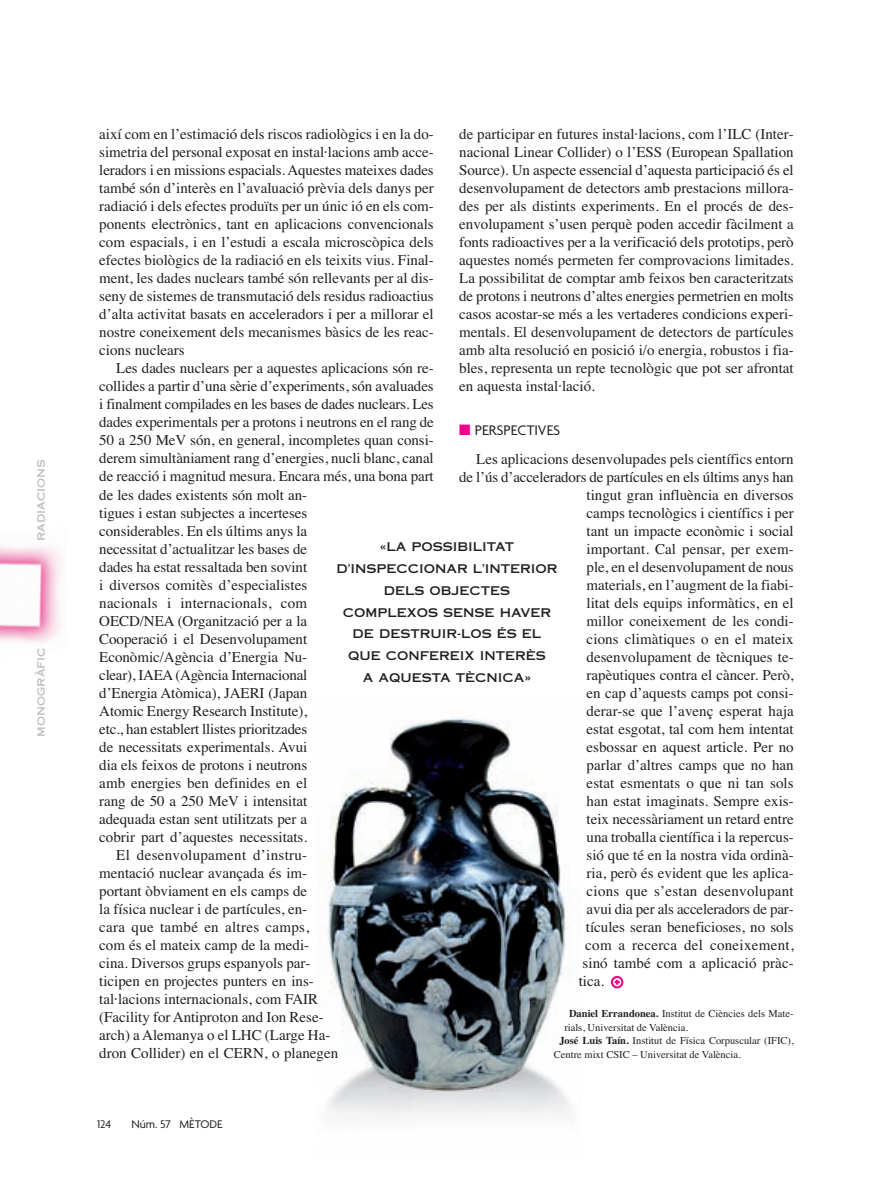
<style>
.page{position:relative;width:893px;height:1191px;background:#fff}
.page>*{position:absolute;margin:0;border:0;box-sizing:border-box;transform-origin:0 0}
.t1{font:15px/18px "Times";color:#231f20;text-align:justify}
.t2{font:15px "Times";letter-spacing:.02em;color:#231f20}
.t3{font:15px "Times";letter-spacing:-.02em;color:#231f20}
.t4{font:15px "Agenda";color:#231f20}
.t5{font:12px/21.8px "Copperplate Thirty One AB";color:#231f20;text-align:center}
.t6{font:12px "Copperplate Thirty One AB";color:#bcbdc0}
.t7{font:12px "Agenda";color:#231f20}
.t8{font:10.5px "Times";color:#231f20}
.s1{color:#ed028c}
.s2{font-weight:700}
</style>
<div class="page">
<img style="left:327px;top:718px;width:244px;height:399px">
<img style="left:0;top:546px;width:62px;height:97px">
<div style="left:611px;top:976px;width:12px;height:12px;border:2px solid #ed028c;border-radius:50%"></div>
<svg style="left:614px;top:979px;width:6px;height:5px"></svg>
<p class="t6" style="left:34px;top:541px;width:83px;rotate:-90deg">radiacions</p>
<p class="t6" style="left:34px;top:737px;width:91px;rotate:-90deg">monogràfic</p>
<p class="t1" style="left:99px;top:127px;width:336px">així com en l’estimació dels riscos radiològics i en la do&shy;simetria del personal exposat en instal·lacions amb acce&shy;leradors i en missions espacials. Aquestes mateixes dades també són d’interès en l’avaluació prèvia dels danys per radiació i dels efectes produïts per un únic ió en els com&shy;ponents electrònics, tant en aplicacions convencionals com espacials, i en l’estudi a escala microscòpica dels efectes biològics de la radiació en els teixits vius. Final&shy;ment, les dades nuclears també són rellevants per al dis&shy;seny de sistemes de transmutació dels residus radioactius d’alta activitat basats en acceleradors i per a millorar el nostre coneixement dels mecanismes bàsics de les reac&shy;cions nuclears</p>
<p class="t1" style="left:116px;top:361px;width:319px">Les dades nuclears per a aquestes aplicacions són re-</p>
<p class="t1" style="left:99px;top:379px;width:336px">collides a partir d’una sèrie d’experiments, són avaluades</p>
<p class="t1" style="left:99px;top:397px;width:336px">i finalment compilades en les bases de dades nuclears. Les</p>
<p class="t1" style="left:99px;top:415px;width:336px">dades experimentals per a protons i neutrons en el rang de</p>
<p class="t1" style="left:99px;top:433px;width:336px">50 a 250 MeV són, en general, incompletes quan consi-</p>
<p class="t1" style="left:99px;top:451px;width:336px">derem simultàniament rang d’energies, nucli blanc, canal</p>
<p class="t1" style="left:99px;top:469px;width:336px">de reacció i magnitud mesura. Encara més, una bona part</p>
<p class="t1" style="left:99px;top:487px;width:209px">de les dades existents són molt an-</p>
<p class="t1" style="left:99px;top:505px;width:209px">tigues i estan subjectes a incerteses</p>
<p class="t1" style="left:99px;top:523px;width:209px">considerables. En els últims anys la</p>
<p class="t1" style="left:99px;top:541px;width:209px">necessitat d’actualitzar les bases de</p>
<p class="t1" style="left:99px;top:559px;width:209px">dades ha estat ressaltada ben sovint</p>
<p class="t1" style="left:99px;top:577px;width:209px">i diversos comitès d’especialistes</p>
<p class="t1" style="left:99px;top:595px;width:209px">nacionals i internacionals, com</p>
<p class="t1" style="left:99px;top:613px;width:209px">OECD/NEA (Organització per a la</p>
<p class="t1" style="left:99px;top:631px;width:209px">Cooperació i el Desenvolupament</p>
<p class="t1" style="left:99px;top:649px;width:209px">Econòmic/Agèn cia d’Energia Nu-</p>
<p class="t3" style="left:99px;top:669px;width:209px">clear), IAEA (Agència Internacional</p>
<p class="t1" style="left:99px;top:685px;width:209px">d’Energia Atòmica), JAERI (Japan</p>
<p class="t1" style="left:99px;top:703px;width:209px">Atomic Energy Research Institute),</p>
<p class="t1" style="left:99px;top:721px;width:209px">etc., han establert llistes prioritzades</p>
<p class="t1" style="left:99px;top:739px;width:209px">de necessitats experimentals. Avui</p>
<p class="t1" style="left:99px;top:757px;width:209px">dia els feixos de protons i neutrons</p>
<p class="t1" style="left:99px;top:775px;width:209px">amb energies ben definides en el</p>
<p class="t1" style="left:99px;top:793px;width:209px">rang de 50 a 250 MeV i intensitat</p>
<p class="t1" style="left:99px;top:811px;width:209px">adequada estan sent utilitzats per a</p>
<p class="t1" style="left:99px;top:829px;width:209px">cobrir part d’aquestes necessitats.</p>
<p class="t2" style="left:116px;top:849px;width:192px">El desenvolupament d’instru-</p>
<p class="t1" style="left:99px;top:865px;width:209px">mentació nuclear avançada és im-</p>
<p class="t1" style="left:99px;top:883px;width:209px">portant òbviament en els camps de</p>
<p class="t1" style="left:99px;top:901px;width:209px">la física nuclear i de partícules, en-</p>
<p class="t2" style="left:99px;top:921px;width:211px">cara que també en altres camps,</p>
<p class="t1" style="left:99px;top:937px;width:211px">com és el mateix camp de la medi-</p>
<p class="t1" style="left:99px;top:955px;width:213px">cina. Diversos grups espanyols par-</p>
<p class="t1" style="left:99px;top:973px;width:216px">ticipen en projectes punters en ins-</p>
<p class="t1" style="left:99px;top:991px;width:220px">tal·lacions internacionals, com FAIR</p>
<p class="t1" style="left:99px;top:1009px;width:226px">(Facility for Antiproton and Ion Rese-</p>
<p class="t1" style="left:99px;top:1027px;width:233px">arch) a Alemanya o el LHC (Large Ha-</p>
<p class="t1" style="left:99px;top:1045px;width:240px">dron Collider) en el CERN, o planegen</p>
<p class="t1" style="left:459px;top:127px;width:336px">de participar en futures instal·lacions, com l’ILC (Inter&shy;nacional Linear Collider) o l’ESS (European Spallation Source). Un aspecte essencial d’aquesta participació és el desenvolupament de detectors amb prestacions millora&shy;des per als distints experiments. En el procés de des - envolupament s’usen perquè poden accedir fàcilment a fonts radioactives per a la verificació dels prototips, però aquestes només permeten fer comprovacions limitades.<br>La possibilitat de comptar amb feixos ben caracteritzats de protons i neutrons d’altes energies permetrien en molts casos acostar-se més a les vertaderes condicions experi&shy;mentals. El desenvolupament de detectors de partícules amb alta resolució en posició i/o energia, robustos i fia&shy;bles, representa un repte tecnològic que pot ser afrontat en aquesta instal·lació.</p>
<p class="t4" style="left:459px;top:424px;width:103px"><span class="s1">■</span> PERSPECTIVES</p>
<p class="t1" style="left:476px;top:451px;width:319px">Les aplicacions desenvolupades pels científics entorn</p>
<p class="t1" style="left:459px;top:469px;width:336px">de l’ús d’acceleradors de partícules en els últims anys han</p>
<p class="t1" style="left:587px;top:487px;width:209px">tingut gran influència en diversos</p>
<p class="t1" style="left:587px;top:505px;width:209px">camps tecnològics i científics i per</p>
<p class="t1" style="left:587px;top:523px;width:209px">tant un impacte econòmic i social</p>
<p class="t1" style="left:587px;top:541px;width:209px">important. Cal pensar, per exem-</p>
<p class="t1" style="left:587px;top:559px;width:209px">ple, en el desenvolupament de nous</p>
<p class="t1" style="left:587px;top:577px;width:209px">materials, en l’augment de la fiabi-</p>
<p class="t1" style="left:587px;top:595px;width:209px">litat dels equips informàtics, en el</p>
<p class="t1" style="left:587px;top:613px;width:209px">millor coneixement de les condi-</p>
<p class="t1" style="left:587px;top:631px;width:209px">cions climàtiques o en el mateix</p>
<p class="t1" style="left:587px;top:649px;width:209px">desenvolupament de tècniques te-</p>
<p class="t1" style="left:587px;top:667px;width:209px">rapèutiques contra el càncer. Però,</p>
<p class="t1" style="left:587px;top:685px;width:209px">en cap d’aquests camps pot consi-</p>
<p class="t1" style="left:587px;top:703px;width:209px">derar-se que l’avenç esperat haja</p>
<p class="t1" style="left:587px;top:721px;width:209px">estat esgotat, tal com hem intentat</p>
<p class="t1" style="left:587px;top:739px;width:209px">esbossar en aquest article. Per no</p>
<p class="t1" style="left:587px;top:757px;width:209px">parlar d’altres camps que no han</p>
<p class="t1" style="left:587px;top:775px;width:209px">estat esmentats o que ni tan sols</p>
<p class="t1" style="left:587px;top:793px;width:209px">han estat imaginats. Sempre exis-</p>
<p class="t1" style="left:587px;top:811px;width:209px">teix necessàriament un retard entre</p>
<p class="t1" style="left:587px;top:829px;width:209px">una troballa científica i la repercus-</p>
<p class="t1" style="left:587px;top:847px;width:209px">sió que té en la nostra vida ordinà-</p>
<p class="t1" style="left:587px;top:865px;width:209px">ria, però és evident que les aplica-</p>
<p class="t2" style="left:587px;top:885px;width:209px">cions que s’estan desenvolupant</p>
<p class="t1" style="left:587px;top:901px;width:209px">avui dia per als acceleradors de par-</p>
<p class="t1" style="left:586px;top:919px;width:209px">tícules seran beneficioses, no sols</p>
<p class="t2" style="left:585px;top:939px;width:210px">com a recerca del coneixement,</p>
<p class="t1" style="left:582px;top:955px;width:213px">sinó també com a aplicació pràc-</p>
<p class="t1" style="left:579px;top:973px;width:27px">tica.</p>
<p class="t8" style="left:569px;top:1010px;width:226px"><span class="s2">Daniel Errandonea.</span> Institut de Ciències dels Mate-</p>
<p class="t8" style="left:564px;top:1023px;width:125px">rials, Universitat de València.</p>
<p class="t8" style="left:559px;top:1037px;width:236px"><span class="s2">José Luis Taín.</span> Institut de Física Corpuscular (IFIC),</p>
<p class="t8" style="left:554px;top:1050px;width:188px">Centre mixt CSIC – Universitat de València.</p>
<p class="t5" style="left:336px;top:536px;width:223px">«LA POSSIBILITAT<br>D’INSPECCIONAR L’INTERIOR<br>DELS OBJECTES<br>COMPLEXOS SENSE HAVER<br>DE DESTRUIR-LOS ÉS EL<br>QUE CONFEREIX INTERÈS<br>A AQUESTA TÈCNICA»</p>
<p class="t7" style="left:97px;top:1119px;width:16px">124</p>
<p class="t7" style="left:131px;top:1119px;width:93px">Núm. 57 MÈTODE</p>
</div>
